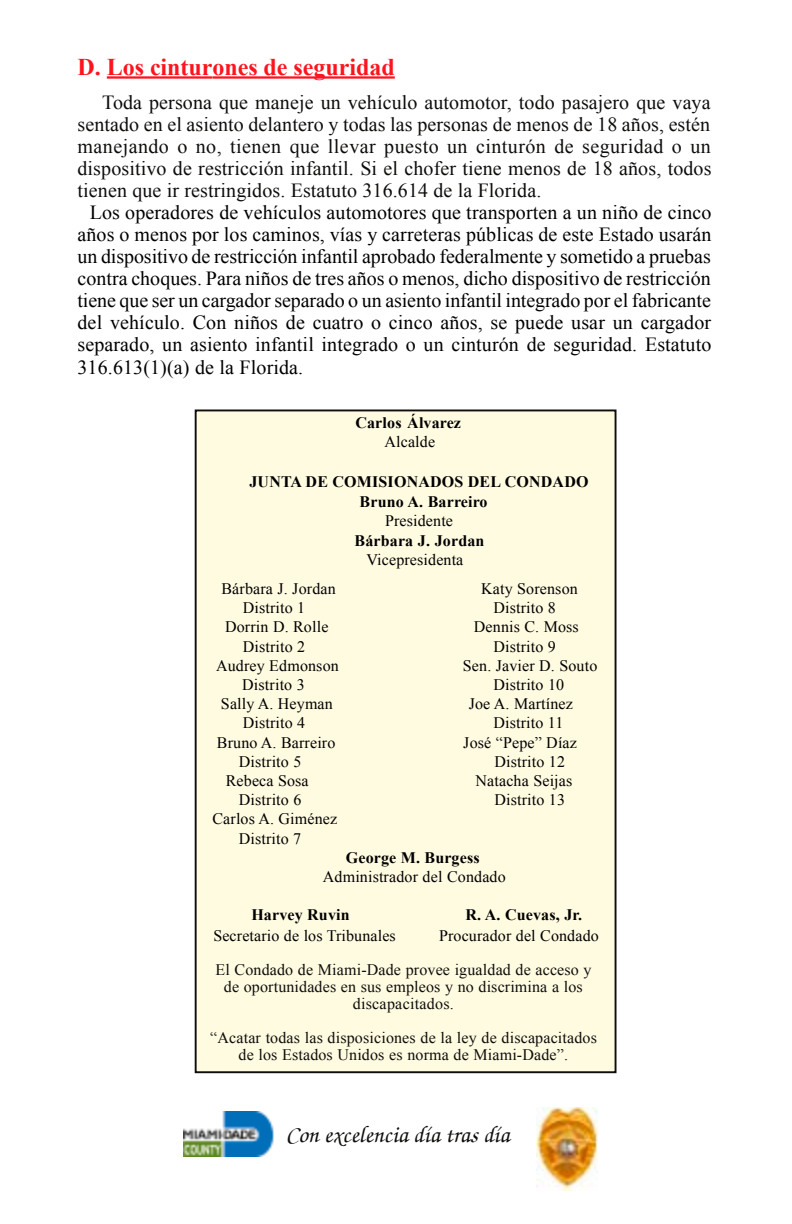
<style>
.page{position:relative;width:792px;height:1224px;background:#fff}
.page>*{position:absolute;margin:0;border:0;box-sizing:border-box;transform-origin:0 0}
.t1{font:700 24px "Times New Roman";color:#ff141e}
.t2{font:24px "Invitation";color:#0f0d0b}
.t3{font:20px/22.2px "Times New Roman";letter-spacing:.005em;color:#000;text-align:justify}
.t4{font:20px/22px "Times New Roman";letter-spacing:.005em;color:#0f0d0b;text-align:justify}
.t5{font:16px/19.2px "Times New Roman";letter-spacing:.01em;color:#000;text-align:center}
.t6{font:16px/17px "Times New Roman";letter-spacing:.01em;color:#0f0d0b;text-align:center}
.t7{font:700 16px/20px "Times New Roman";letter-spacing:.01em;color:#000;text-align:center}
</style>
<div class="page">
<div style="left:196px;top:410px;width:420px;height:662px;background:#fffbe1"></div>
<div style="left:195px;top:410px;width:422px;height:663px;border:2px solid #0f0d0b"></div>
<img style="left:183px;top:1112px;width:91px;height:44px">
<img style="left:537px;top:1107px;width:61px;height:83px">
<hr style="left:107px;top:76px;width:105px;height:3px;background:#ff141e">
<hr style="left:212px;top:76px;width:183px;height:3px;background:#ff141e">
<p class="t1" style="left:78px;top:50px;width:319px">D. Los cinturones de seguridad</p>
<p class="t4" style="left:78px;top:91px;width:636px;text-indent:24px">Toda persona que maneje un vehículo automotor, todo pasajero que vaya sentado en el asiento delantero y todas las personas de menos de 18 años, estén manejando o no, tienen que llevar puesto un cinturón de seguridad o un dispositivo de restricción infantil. Si el chofer tiene menos de 18 años, todos tienen que ir restringidos. Estatuto 316.614 de la Florida.</p>
<p class="t3" style="left:78px;top:201px;width:636px;text-indent:12px">Los operadores de vehículos automotores que transporten a un niño de cinco años o menos por los caminos, vías y carreteras públicas de este Estado usarán un dispositivo de restricción infantil aprobado federalmente y sometido a pruebas contra choques. Para niños de tres años o menos, dicho dispositivo de restricción tiene que ser un cargador separado o un asiento infantil integrado por el fabricante del vehículo. Con niños de cuatro o cinco años, se puede usar un cargador separado, un asiento infantil integrado o un cinturón de seguridad. Estatuto 316.613(1)(a) de la Florida.</p>
<p class="t7" style="left:355px;top:412px;width:107px">Carlos Álvarez</p>
<p class="t5" style="left:384px;top:432px;width:52px">Alcalde</p>
<p class="t7" style="left:249px;top:471px;width:341px">JUNTA DE COMISIONADOS DEL CONDADO<br>Bruno A. Barreiro</p>
<p class="t5" style="left:385px;top:511px;width:69px">Presidente</p>
<p class="t7" style="left:355px;top:530px;width:131px">Bárbara J. Jordan</p>
<p class="t5" style="left:366px;top:550px;width:98px">Vicepresidenta</p>
<p class="t5" style="left:221px;top:579px;width:116px">Bárbara J. Jordan</p>
<p class="t5" style="left:481px;top:579px;width:98px">Katy Sorenson</p>
<p class="t5" style="left:243px;top:598px;width:64px">Distrito 1</p>
<p class="t5" style="left:493px;top:598px;width:64px">Distrito 8</p>
<p class="t5" style="left:225px;top:617px;width:105px">Dorrin D. Rolle</p>
<p class="t5" style="left:474px;top:617px;width:106px">Dennis C. Moss</p>
<p class="t5" style="left:243px;top:636px;width:64px">Distrito 2</p>
<p class="t5" style="left:493px;top:636px;width:64px">Distrito 9</p>
<p class="t5" style="left:216px;top:656px;width:124px">Audrey Edmonson</p>
<p class="t5" style="left:463px;top:656px;width:136px">Sen. Javier D. Souto</p>
<p class="t5" style="left:242px;top:675px;width:64px">Distrito 3</p>
<p class="t5" style="left:494px;top:675px;width:72px">Distrito 10</p>
<p class="t5" style="left:221px;top:694px;width:113px">Sally A. Heyman</p>
<p class="t5" style="left:469px;top:694px;width:106px">Joe A. Martínez</p>
<p class="t5" style="left:243px;top:713px;width:64px">Distrito 4</p>
<p class="t5" style="left:493px;top:713px;width:71px">Distrito 11</p>
<p class="t5" style="left:217px;top:732px;width:120px">Bruno A. Barreiro</p>
<p class="t5" style="left:463px;top:732px;width:115px">José “Pepe” Díaz</p>
<p class="t5" style="left:239px;top:752px;width:64px">Distrito 5</p>
<p class="t5" style="left:494px;top:752px;width:72px">Distrito 12</p>
<p class="t5" style="left:226px;top:771px;width:85px">Rebeca Sosa</p>
<p class="t5" style="left:476px;top:771px;width:98px">Natacha Seijas</p>
<p class="t5" style="left:239px;top:790px;width:64px">Distrito 6</p>
<p class="t5" style="left:494px;top:790px;width:72px">Distrito 13</p>
<p class="t5" style="left:212px;top:809px;width:126px">Carlos A. Giménez<br>Distrito 7</p>
<p class="t7" style="left:346px;top:847px;width:135px">George M. Burgess</p>
<p class="t5" style="left:323px;top:867px;width:184px">Administrador del Condado</p>
<p class="t7" style="left:251px;top:905px;width:100px">Harvey Ruvin</p>
<p class="t7" style="left:466px;top:905px;width:118px">R. A. Cuevas, Jr.</p>
<p class="t5" style="left:213px;top:926px;width:184px">Secretario de los Tribunales</p>
<p class="t5" style="left:439px;top:926px;width:161px">Procurador del Condado</p>
<p class="t6" style="left:216px;top:961px;width:378px">El Condado de Miami-Dade provee igualdad de acceso y de oportunidades en sus empleos y no discrimina a los discapacitados.</p>
<p class="t6" style="left:210px;top:1029px;width:388px">“Acatar todas las disposiciones de la ley de discapacitados de los Estados Unidos es norma de Miami-Dade”.</p>
<p class="t2" style="left:286px;top:1121px;width:225px">Con excelencia día tras día</p>
</div>
